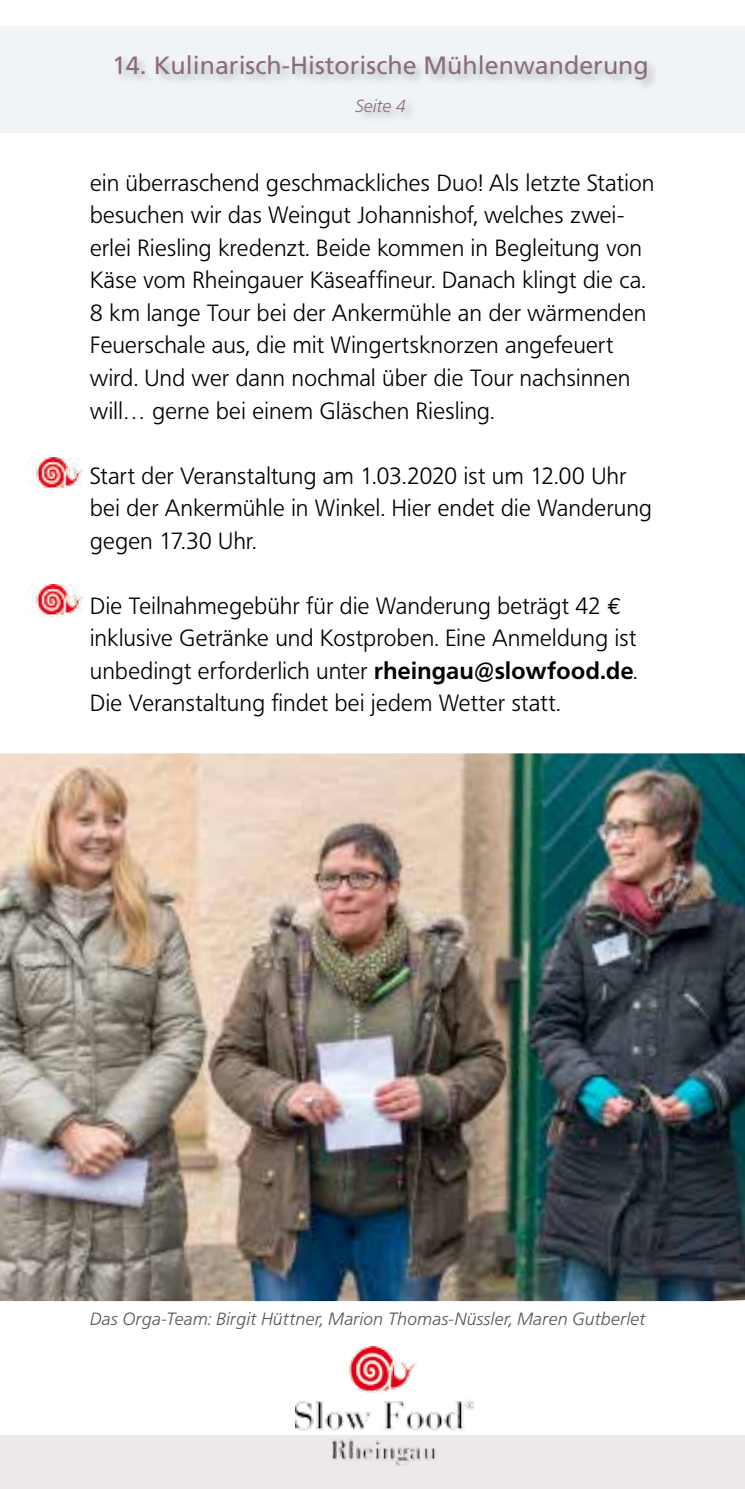
<style>
.page{position:relative;width:745px;height:1489px;background:#fff}
.page>*{position:absolute;margin:0;border:0;box-sizing:border-box;transform-origin:0 0}
.t1{font:25px "Frutiger";color:#8a6d7b}
.t2{font:300 23.25px/32.5px "Frutiger BQ";letter-spacing:.02em;color:#000}
.t3{font:italic 300 17.5px "Frutiger BQ";letter-spacing:.03em;color:#58585a}
.t4{font:italic 300 17.5px "Frutiger";color:#8a6d7b}
.s1{font-family:"Euro Mono";font-weight:400}
.s2{font-weight:700}
</style>
<div class="page">
<div style="left:0;top:27px;width:744px;height:106px;background:#f0f4f7"></div>
<div style="left:113px;top:53px;width:545px;height:70px;background:#000;opacity:.25"></div>
<div style="left:0;top:1435px;width:744px;height:53px;background:#eee8ea"></div>
<img style="left:295px;top:1346px;width:178px;height:119px">
<img style="left:31px;top:457px;width:52px;height:33px">
<img style="left:31px;top:584px;width:52px;height:33px">
<img style="left:0;top:753px;width:744px;height:547px">
<p class="t1" style="left:112px;top:51px;width:538px">14. Kulinarisch-Historische Mühlenwanderung</p>
<p class="t4" style="left:355px;top:95px;width:52px">Seite 4</p>
<p class="t2" style="left:90px;top:167px;width:565px">ein überraschend geschmackliches Duo! Als letzte Station besuchen wir das Weingut Johannishof, welches zwei&shy;erlei Riesling kredenzt. Beide kommen in Begleitung von Käse vom Rheingauer Käseaffineur. Danach klingt die ca.<br>8 km lange Tour bei der Ankermühle an der wärmenden Feuerschale aus, die mit Wingertsknorzen angefeuert wird. Und wer dann nochmal über die Tour nachsinnen will… gerne bei einem Gläschen Riesling.</p>
<p class="t2" style="left:90px;top:459px;width:563px">Start der Veranstaltung am 1.03.2020 ist um 12.00 Uhr bei der Ankermühle in Winkel. Hier endet die Wanderung gegen 17.30 Uhr.</p>
<p class="t2" style="left:90px;top:589px;width:548px">Die Teilnahmegebühr für die Wanderung beträgt 42 <span class="s1">€ </span>inklusive Getränke und Kostproben. Eine Anmeldung ist unbedingt erforderlich unter <span class="s2">rheingau@slowfood.de</span>.<br>Die Veranstaltung findet bei jedem Wetter statt.</p>
<p class="t3" style="left:90px;top:1308px;width:556px">Das Orga-Team: Birgit Hüttner, Marion Thomas-Nüssler, Maren Gutberlet</p>
</div>
